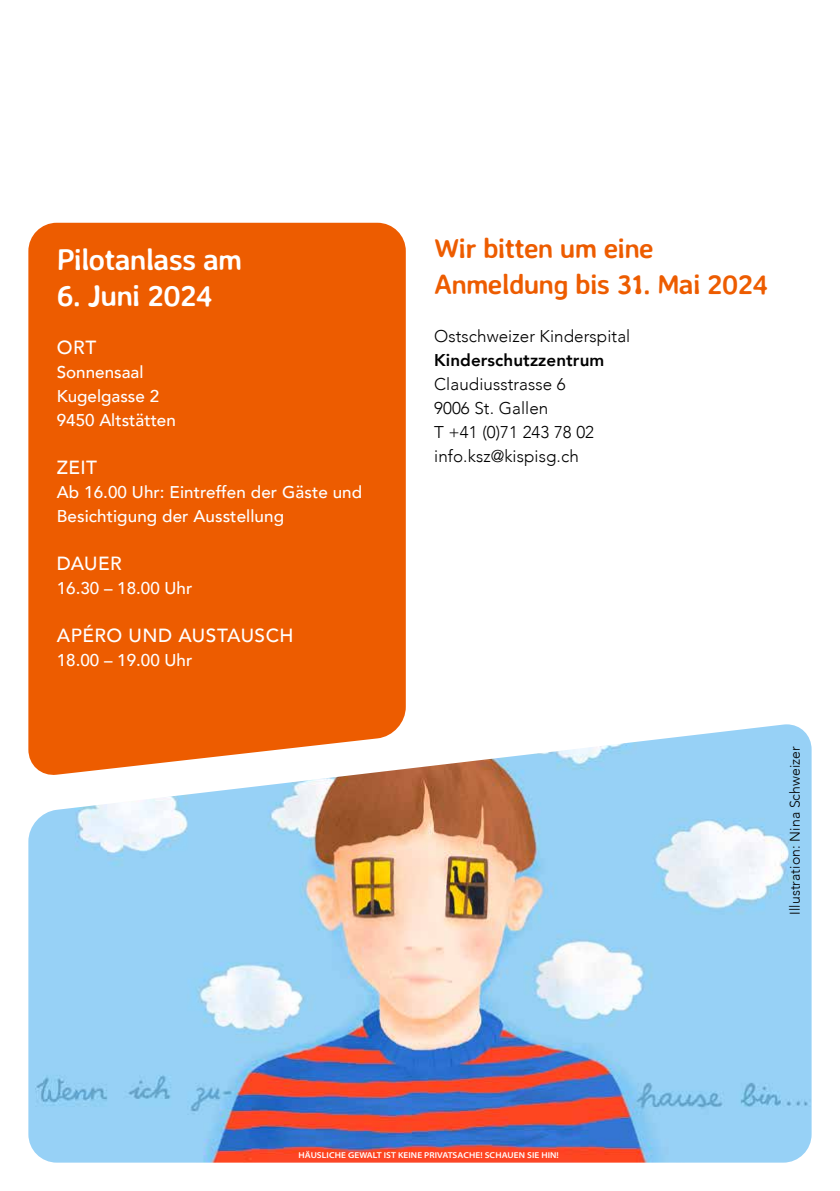
<style>
.page{position:relative;width:840px;height:1191px;background:#fff}
.page>*{position:absolute;margin:0;border:0;box-sizing:border-box;transform-origin:0 0}
.t1{font:700 30px "Averia Sans Libre";letter-spacing:-.03em;color:#fff}
.t2{font:700 28px/36px "Averia Sans Libre";letter-spacing:-.03em;color:#ed5c00}
.t3{font:500 19px "Avenir";letter-spacing:.025em;color:#fff}
.t4{font:500 17px/24px "Avenir";color:#fff}
.t5{font:300 17px/24px "Avenir";letter-spacing:.005em;color:#000}
.t6{font:800 17px "Avenir";letter-spacing:.005em;color:#000}
.t7{font:300 14px "Avenir";letter-spacing:.005em;color:#000}
.t8{font:600 semi-expanded 8.6px "Myriad Pro";letter-spacing:.01em;color:#fff}
</style>
<div class="page">
<div style="left:28px;top:223px;width:377px;height:501px;background:#ed5c00"></div>
<img style="left:28px;top:724px;width:783px;height:438px">
<img style="left:37px;top:726px;width:101px;height:51px">
<h1 class="t1" style="left:57px;top:240px;width:187px">Pilotanlass am</h1>
<h1 class="t1" style="left:57px;top:276px;width:158px">6. Juni 2024</h1>
<p class="t3" style="left:57px;top:331px;width:41px">ORT</p>
<p class="t4" style="left:57px;top:359px;width:121px">Sonnensaal<br>Kugelgasse 2<br>9450 Altstätten</p>
<p class="t3" style="left:57px;top:451px;width:42px">ZEIT</p>
<p class="t4" style="left:57px;top:479px;width:307px">Ab 16.00 Uhr: Eintreffen der Gäste und<br>Besichtigung der Ausstellung</p>
<p class="t3" style="left:57px;top:547px;width:67px">DAUER</p>
<p class="t4" style="left:57px;top:575px;width:137px">16.30 – 18.00 Uhr</p>
<p class="t3" style="left:57px;top:619px;width:238px">APÉRO UND AUSTAUSCH</p>
<p class="t4" style="left:57px;top:647px;width:137px">18.00 – 19.00 Uhr</p>
<h2 class="t2" style="left:434px;top:229px;width:335px">Wir bitten um eine<br>Anmeldung bis 31. Mai 2024</h2>
<p class="t5" style="left:434px;top:324px;width:197px">Ostschweizer Kinderspital</p>
<p class="t6" style="left:434px;top:347px;width:171px">Kinderschutzzentrum</p>
<p class="t5" style="left:434px;top:372px;width:161px">Claudiusstrasse 6<br>9006 St. Gallen<br>T +41 (0)71 243 78 02 info.ksz@kispisg.ch</p>
<p class="t7" style="left:786px;top:915px;width:170px;rotate:-90deg">Illustration: Nina Schweizer</p>
<p class="t8" style="left:298px;top:1150px;width:261px">HÄUSLICHE GEWALT IST KEINE PRIVATSACHE! SCHAUEN SIE HIN!</p>
</div>
